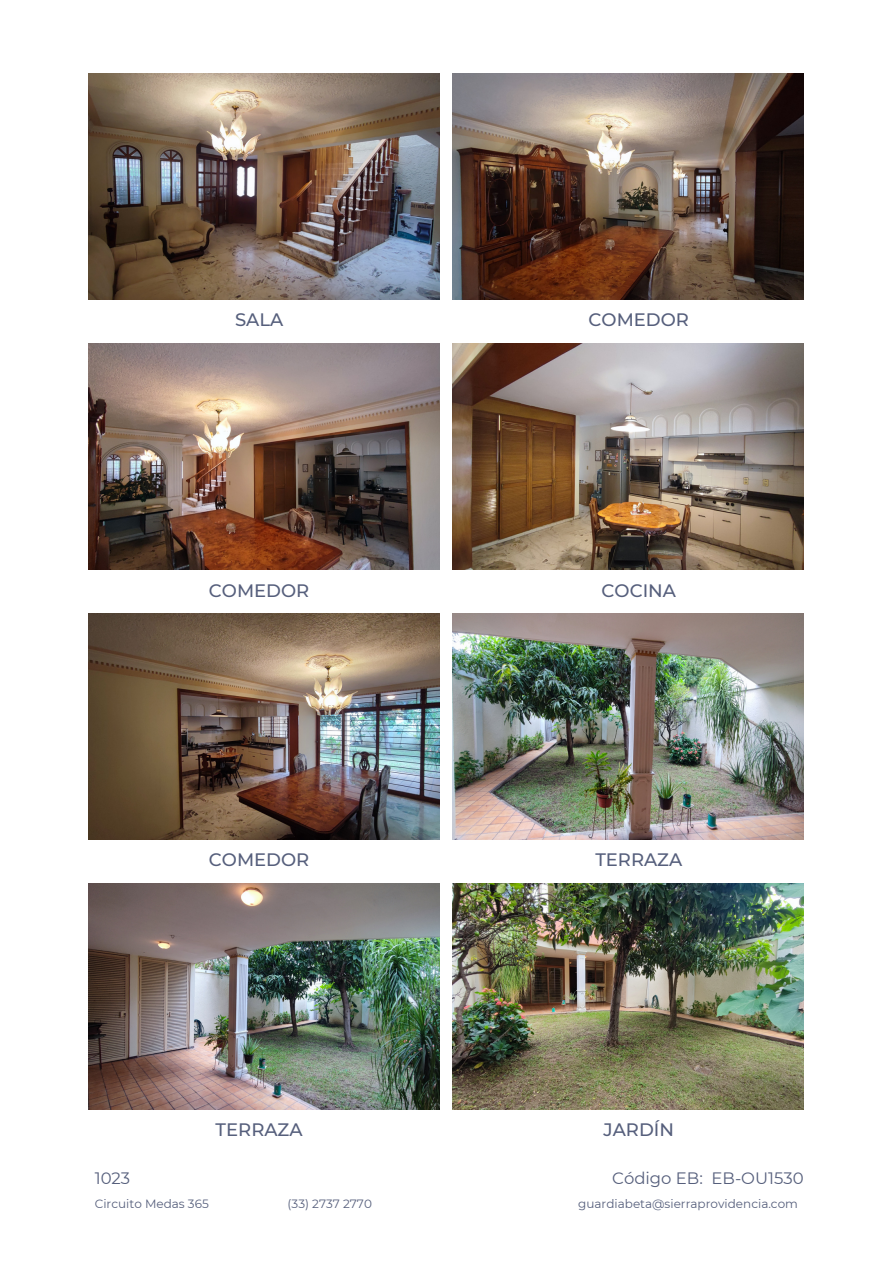
<style>
.page{position:relative;width:893px;height:1264px;background:#fff}
.page>*{position:absolute;margin:0;border:0;box-sizing:border-box;transform-origin:0 0}
.t1{font:500 18px "Montserrat";color:#565f7c}
.t2{font:16.5px "Montserrat";color:#565f7c}
.t3{font:12px "Montserrat";color:#565f7c}
</style>
<div class="page">
<img style="left:453px;top:883px;width:350px;height:226px">
<img style="left:88px;top:883px;width:351px;height:226px">
<img style="left:453px;top:73px;width:350px;height:226px">
<img style="left:88px;top:73px;width:351px;height:226px">
<img style="left:453px;top:344px;width:350px;height:225px">
<img style="left:88px;top:344px;width:351px;height:225px">
<img style="left:453px;top:613px;width:350px;height:226px">
<img style="left:88px;top:613px;width:351px;height:226px">
<p class="t1" style="left:235px;top:309px;width:50px">SALA</p>
<p class="t1" style="left:588px;top:309px;width:102px">COMEDOR</p>
<p class="t1" style="left:209px;top:579px;width:102px">COMEDOR</p>
<p class="t1" style="left:601px;top:579px;width:76px">COCINA</p>
<p class="t1" style="left:209px;top:848px;width:102px">COMEDOR</p>
<p class="t1" style="left:595px;top:848px;width:88px">TERRAZA</p>
<p class="t1" style="left:216px;top:1118px;width:88px">TERRAZA</p>
<p class="t1" style="left:603px;top:1118px;width:72px">JARDÍN</p>
<p class="t2" style="left:95px;top:1168px;width:37px">1023</p>
<p class="t2" style="left:612px;top:1168px;width:193px">Código EB: EB-OU1530</p>
<p class="t3" style="left:95px;top:1196px;width:115px">Circuito Medas 365</p>
<p class="t3" style="left:287px;top:1196px;width:86px">(33) 2737 2770</p>
<p class="t3" style="left:578px;top:1196px;width:221px">guardiabeta@sierraprovidencia.com</p>
</div>
